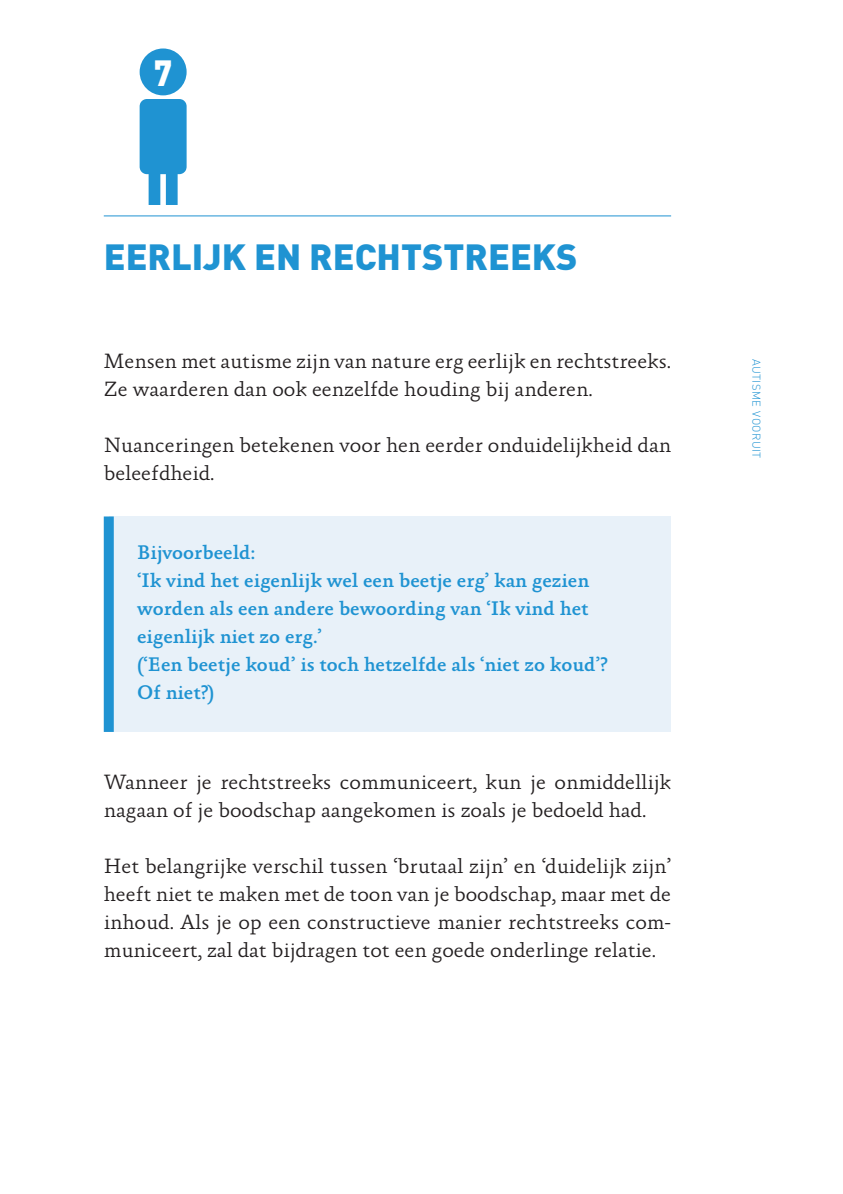
<style>
.page{position:relative;width:843px;height:1194px;background:#fff}
.page>*{position:absolute;margin:0;border:0;box-sizing:border-box;transform-origin:0 0}
.t1{font:900 36px "DIN";color:#1f93d2}
.t2{font:900 36px "DIN";color:#fff;scale:.9 1}
.t3{font:300 21px/28px "Absara OT";color:#231f20}
.t4{font:500 20px/28px "Absara OT";color:#1f93d2}
.t5{font:300 11.2px "DIN";letter-spacing:.03em;color:#1f93d2}
</style>
<div class="page">
<div style="left:140px;top:48px;width:46px;height:47px;background:#1f93d2;border-radius:50%"></div>
<svg style="left:140px;top:99px;width:46px;height:106px"></svg>
<hr style="left:104px;top:215px;width:567px;height:1px;background:#1f93d2">
<div style="left:109px;top:516px;width:561px;height:216px;background:#e8f1f9"></div>
<div style="left:104px;top:516px;width:10px;height:216px;background:#1f93d2"></div>
<h1 class="t2" style="left:154px;top:49px;width:22px">7</h1>
<h1 class="t1" style="left:104px;top:233px;width:475px">EERLIJK EN RECHTSTREEKS</h1>
<p class="t3" style="left:104px;top:348px;width:569px">Mensen met autisme zijn van nature erg eerlijk en rechtstreeks.<br>Ze waarderen dan ook eenzelfde houding bij anderen.</p>
<p class="t3" style="left:104px;top:432px;width:568px">Nuanceringen betekenen voor hen eerder onduidelijkheid dan beleefdheid.</p>
<p class="t4" style="left:137px;top:539px;width:472px">Bijvoorbeeld:<br>‘Ik vind het eigenlijk wel een beetje erg’ kan gezien worden als een andere bewoording van ‘Ik vind het eigenlijk niet zo erg.’<br>(‘Een beetje koud’ is toch hetzelfde als ‘niet zo koud’?<br>Of niet?)</p>
<p class="t3" style="left:104px;top:768px;width:568px">Wanneer je rechtstreeks communiceert, kun je onmiddellijk nagaan of je boodschap aangekomen is zoals je bedoeld had.</p>
<p class="t3" style="left:104px;top:852px;width:568px;text-align:justify">Het belangrijke verschil tussen ‘brutaal zijn’ en ‘duidelijk zijn’ heeft niet te maken met de toon van je boodschap, maar met de inhoud. Als je op een constructieve manier rechtstreeks com&shy;municeert, zal dat bijdragen tot een goede onderlinge relatie.</p>
<p class="t5" style="left:763px;top:359px;width:101px;rotate:90deg">autisme vooruit</p>
</div>
